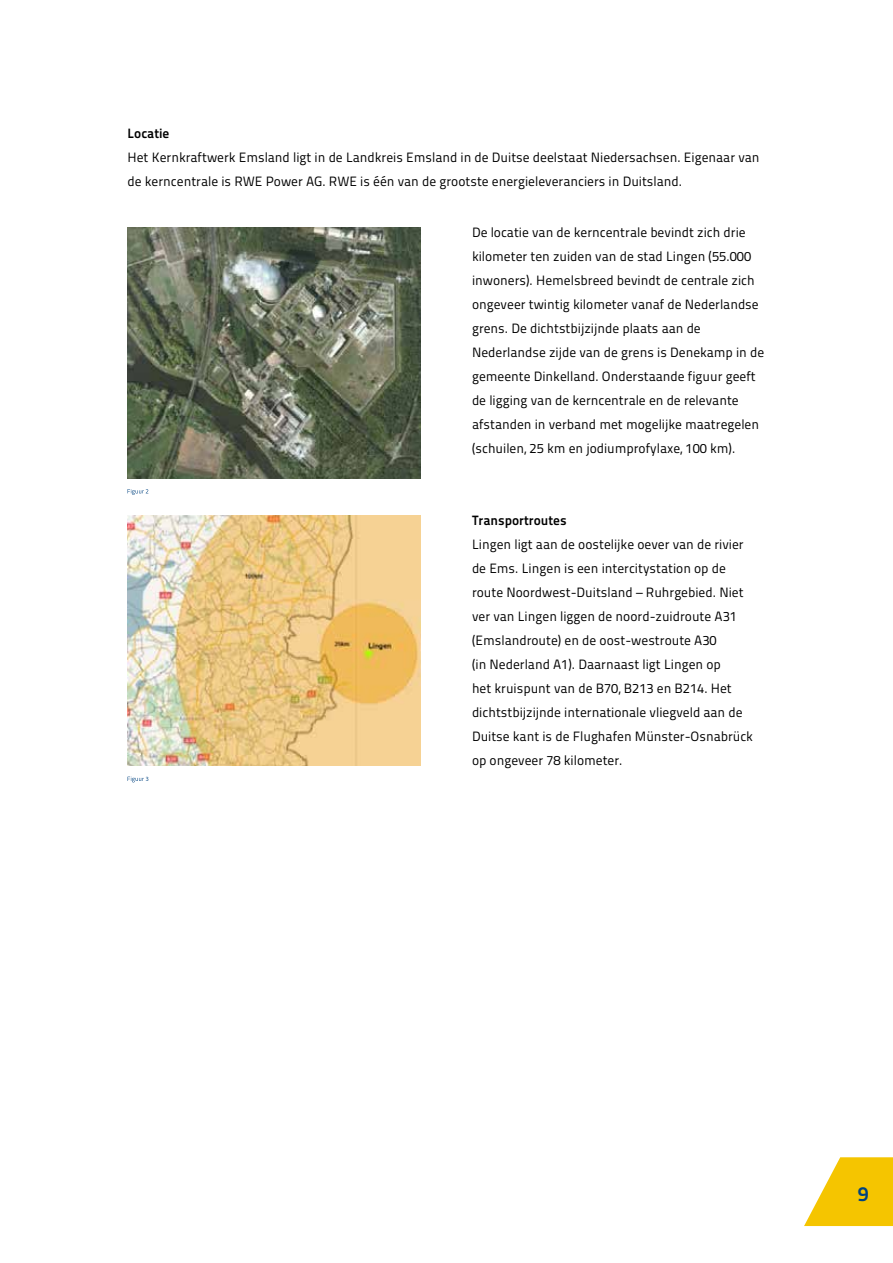
<style>
.page{position:relative;width:893px;height:1263px;background:#fff}
.page>*{position:absolute;margin:0;border:0;box-sizing:border-box;transform-origin:0 0}
.t1{font:20.55px "Titillium Maps 29 L 800 wt";color:#004380}
.t2{font:13.5px/24px "Titillium Maps 29 L 400 wt";color:#000}
.t3{font:13.5px "Titillium Maps 29 L 800 wt";color:#000}
</style>
<div class="page">
<svg style="left:804px;top:1157px;width:89px;height:69px"></svg>
<img style="left:128px;top:227px;width:293px;height:251px">
<img style="left:128px;top:515px;width:293px;height:251px">
<svg style="left:128px;top:489px;width:20px;height:6px"></svg>
<svg style="left:128px;top:777px;width:20px;height:5px"></svg>
<p class="t3" style="left:128px;top:123px;width:43px">Locatie</p>
<p class="t2" style="left:128px;top:144px;width:633px">Het Kernkraftwerk Emsland ligt in de Landkreis Emsland in de Duitse deelstaat Niedersachsen. Eigenaar van de kerncentrale is RWE Power AG. RWE is één van de grootste energieleveranciers in Duitsland.</p>
<p class="t2" style="left:472px;top:219px;width:294px">De locatie van de kerncentrale bevindt zich drie kilometer ten zuiden van de stad Lingen (55.000 inwoners). Hemelsbreed bevindt de centrale zich ongeveer twintig kilometer vanaf de Nederlandse grens. De dichtstbijzijnde plaats aan de Nederlandse zijde van de grens is Denekamp in de gemeente Dinkelland. Onderstaande figuur geeft de ligging van de kerncentrale en de relevante afstanden in verband met mogelijke maatregelen (schuilen, 25 km en jodiumprofylaxe, 100 km).</p>
<p class="t3" style="left:472px;top:510px;width:96px">Transportroutes</p>
<p class="t2" style="left:472px;top:531px;width:282px">Lingen ligt aan de oostelijke oever van de rivier de Ems. Lingen is een intercitystation op de route Noordwest-Duitsland – Ruhrgebied. Niet ver van Lingen liggen de noord-zuidroute A31 (Emslandroute) en de oost-westroute A30<br>(in Nederland A1). Daarnaast ligt Lingen op<br>het kruispunt van de B70, B213 en B214. Het dichtstbijzijnde internationale vliegveld aan de Duitse kant is de Flughafen Münster-Osnabrück op ongeveer 78 kilometer.</p>
<h1 class="t1" style="left:858px;top:1178px;width:12px">9</h1>
</div>
